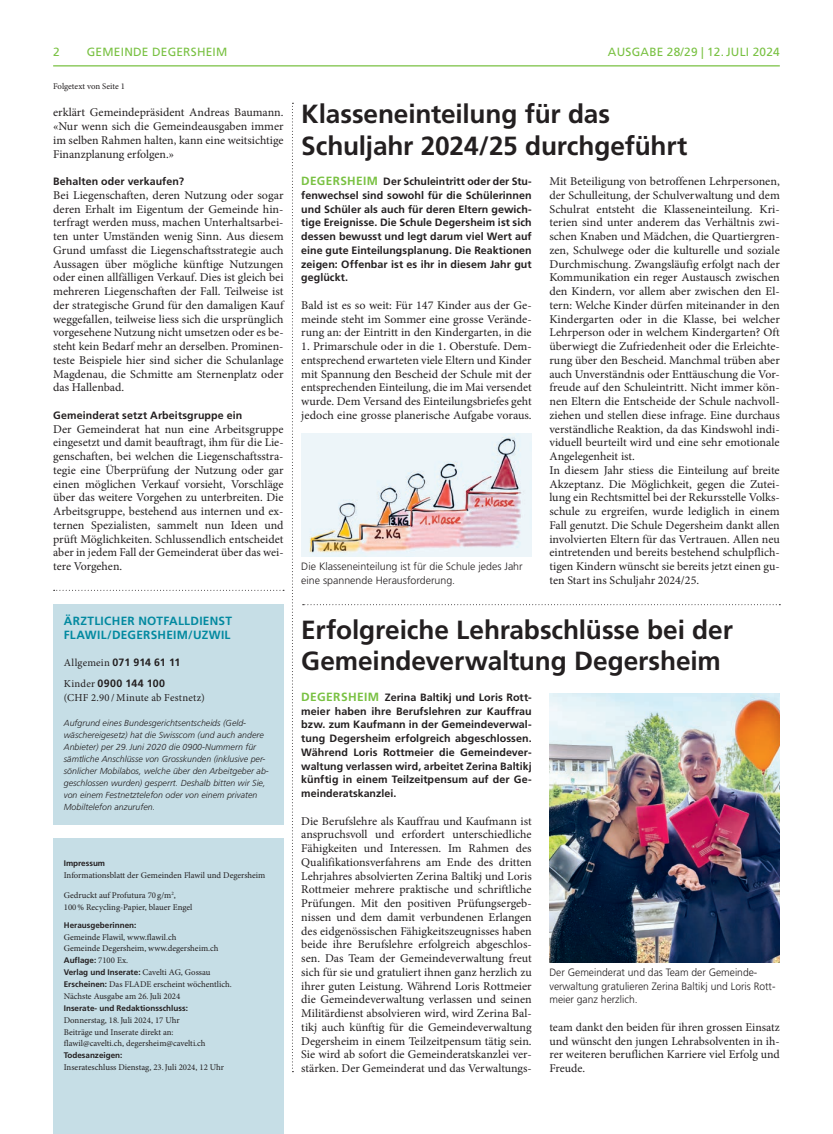
<style>
.page{position:relative;width:833px;height:1134px;background:#fff}
.page>*{position:absolute;margin:0;border:0;box-sizing:border-box;transform-origin:0 0}
.t1{font:700 26.25px/31.2px "Frutiger LT Std";letter-spacing:-.005em;color:#231f20}
.t2{font:11.88px/13.8px "Minion Pro";color:#231f20;text-align:justify}
.t3{font:700 11.88px/13.8px "Frutiger LT Std";letter-spacing:.025em;color:#0289a0}
.t4{font:11.88px "Frutiger LT Std";letter-spacing:.02em;color:#79c142}
.t5{font:700 10.62px/13.8px "Frutiger LT Std";letter-spacing:.005em;color:#231f20;text-align:justify}
.t6{font:300 10.62px/13.8px "Frutiger LT Std";color:#231f20}
.t7{font:10.62px "Minion Pro";letter-spacing:.02em;color:#231f20}
.t8{font:8.75px/11.9px "Minion Pro";color:#231f20}
.t9{font:italic 300 8.75px/11.9px "Frutiger LT Std";letter-spacing:.005em;color:#231f20}
.t10{font:700 8.12px/11.9px "Frutiger LT Std";color:#231f20}
.s1{font-family:"Minion Pro";font-weight:400}
.s2{font-family:"Minion Pro";font-weight:400;font-size:8.75px}
.s3{font-family:"Frutiger LT Std";font-weight:700;font-size:8.12px}
.s4{font-size:11.88px;color:#79c142}
</style>
<div class="page">
<hr style="left:53px;top:65px;width:727px;height:1px;background:#79c142">
<svg style="left:292px;top:103px;width:1px;height:969px"></svg>
<svg style="left:303px;top:604px;width:477px;height:1px"></svg>
<svg style="left:54px;top:590px;width:230px;height:1px"></svg>
<div style="left:53px;top:838px;width:230px;height:296px;background:#c6dee6"></div>
<div style="left:53px;top:604px;width:230px;height:220px;background:#c6dee6"></div>
<img style="left:301px;top:434px;width:230px;height:122px">
<img style="left:549px;top:694px;width:231px;height:268px">
<p class="t4" style="left:53px;top:45px;width:8px">2</p>
<p class="t4" style="left:87px;top:45px;width:142px">GEMEINDE DEGERSHEIM</p>
<p class="t4" style="left:608px;top:45px;width:18px">AUSGABE</p>
<p class="t4" style="left:667px;top:45px;width:71px">28/29 | 12.JULI</p>
<p class="t4" style="left:752px;top:45px;width:29px">2024</p>
<p class="t8" style="left:53px;top:80px;width:73px">Folgetext von Seite 1</p>
<p class="t2" style="left:53px;top:106px;width:232px">erklärt Gemeindepräsident Andreas Baumann. «Nur wenn sich die Gemeindeausgaben immer im selben Rahmen halten, kann eine weitsichtige Finanzplanung erfolgen.»</p>
<p class="t5" style="left:53px;top:175px;width:132px">Behalten oder verkaufen?</p>
<p class="t2" style="left:53px;top:188px;width:232px">Bei Liegenschaften, deren Nutzung oder sogar deren Erhalt im Eigentum der Gemeinde hin&shy;terfragt werden muss, machen Unterhaltsarbei&shy;ten unter Umständen wenig Sinn. Aus diesem Grund umfasst die Liegenschaftsstrategie auch Aussagen über mögliche künftige Nutzungen oder einen allfälligen Verkauf. Dies ist gleich bei mehreren Liegenschaften der Fall. Teilweise ist der strategische Grund für den damaligen Kauf weggefallen, teilweise liess sich die ursprünglich vorgesehene Nutzung nicht umsetzen oder es be&shy;steht kein Bedarf mehr an derselben. Prominen&shy;teste Beispiele hier sind sicher die Schulanlage Magdenau, die Schmitte am Sternenplatz oder das Hallenbad.</p>
<p class="t5" style="left:53px;top:408px;width:191px">Gemeinderat setzt Arbeitsgruppe ein</p>
<p class="t2" style="left:53px;top:422px;width:232px">Der Gemeinderat hat nun eine Arbeitsgruppe eingesetzt und damit beauftragt, ihm für die Lie&shy;genschaften, bei welchen die Liegenschaftsstra&shy;tegie eine Überprüfung der Nutzung oder gar einen möglichen Verkauf vorsieht, Vorschläge über das weitere Vorgehen zu unterbreiten. Die Arbeitsgruppe, bestehend aus internen und ex&shy;ternen Spezialisten, sammelt nun Ideen und prüft Möglichkeiten. Schlussendlich entscheidet aber in jedem Fall der Gemeinderat über das wei&shy;tere Vorgehen.</p>
<p class="t3" style="left:64px;top:614px;width:170px">ÄRZTLICHER NOTFALLDIENST<br>FLAWIL/DEGERSHEIM/UZWIL</p>
<p class="t5" style="left:64px;top:652px;width:118px;line-height:20.6px"><span class="s1">Allgemein</span> 071 914 61 11<br><span class="s1">Kinder</span> 0900 144 100</p>
<p class="t7" style="left:64px;top:690px;width:142px">(CHF 2.90 /Minute ab Festnetz)</p>
<p class="t9" style="left:64px;top:718px;width:206px">Aufgrund eines Bundesgerichtsentscheids (Geld&shy;wäschereigesetz) hat die Swisscom (und auch andere Anbieter) per 29.Juni 2020 die 0900-Nummern für sämtliche Anschlüsse von Grosskunden (inklusive per&shy;sönlicher Mobilabos, welche über den Arbeitgeber ab&shy;geschlossen wurden) gesperrt. Deshalb bitten wir Sie, von einem Festnetztelefon oder von einem privaten Mobiltelefon anzurufen.</p>
<p class="t10" style="left:64px;top:857px;width:43px">Impressum</p>
<p class="t8" style="left:64px;top:869px;width:203px">Informationsblatt der Gemeinden Flawil und Degersheim</p>
<p class="t8" style="left:64px;top:890px;width:130px">Gedruckt auf Profutura 70 g/m<sup>2</sup>,<br>100% Recycling-Papier, blauer Engel</p>
<p class="t10" style="left:64px;top:919px;width:74px">Herausgeberinnen:</p>
<p class="t8" style="left:64px;top:931px;width:156px">Gemeinde Flawil, www.flawil.ch<br>Gemeinde Degersheim, www.degersheim.ch</p>
<p class="t10" style="left:64px;top:954px;width:148px">Auflage: <span class="s2">7100 Ex.<br></span>Verlag und Inserate: <span class="s2">Cavelti AG, Gossau</span></p>
<p class="t8" style="left:64px;top:978px;width:170px"><span class="s3">Erscheinen:</span> Das FLADE erscheint wöchentlich.<br>Nächste Ausgabe am 26.Juli 2024</p>
<p class="t10" style="left:64px;top:1002px;width:126px">Inserate- und Redaktionsschluss:</p>
<p class="t8" style="left:64px;top:1014px;width:143px">Donnerstag, 18.Juli 2024, 17 Uhr<br>Beiträge und Inserate direkt an: flawil@cavelti.ch, degersheim@cavelti.ch</p>
<p class="t10" style="left:64px;top:1049px;width:60px">Todesanzeigen:</p>
<p class="t8" style="left:64px;top:1061px;width:162px">Inserateschluss Dienstag, 23.Juli 2024, 12 Uhr</p>
<h1 class="t1" style="left:301px;top:99px;width:387px">Klasseneinteilung für das<br>Schuljahr 2024/25 durchgeführt</h1>
<p class="t5" style="left:301px;top:175px;width:232px"><span class="s4">DEGERSHEIM</span> Der Schuleintritt oder der Stu&shy;fenwechsel sind sowohl für die Schülerinnen und Schüler als auch für deren Eltern gewich&shy;tige Ereignisse. Die Schule Degersheim ist sich dessen bewusst und legt darum viel Wert auf eine gute Einteilungsplanung. Die Reaktionen zeigen: Offenbar ist es ihr in diesem Jahr gut geglückt.</p>
<p class="t2" style="left:301px;top:298px;width:232px">Bald ist es so weit: Für 147 Kinder aus der Ge&shy;meinde steht im Sommer eine grosse Verände&shy;rung an: der Eintritt in den Kindergarten, in die</p>
<p class="t2" style="left:301px;top:340px;width:232px">1. Primarschule oder in die 1. Oberstufe. Dem&shy;entsprechend erwarteten viele Eltern und Kinder mit Spannung den Bescheid der Schule mit der entsprechenden Einteilung, die im Mai versendet wurde. Dem Versand des Einteilungsbriefes geht jedoch eine grosse planerische Aufgabe voraus.</p>
<p class="t2" style="left:549px;top:175px;width:232px;text-align:left">Mit Beteiligung von betroffenen Lehrpersonen, der Schulleitung, der Schulverwaltung und dem Schulrat entsteht die Klasseneinteilung. Kri&shy;terien sind unter anderem das Verhältnis zwi&shy;schen Knaben und Mädchen, die Quartiergren&shy;zen, Schulwege oder die kulturelle und soziale Durchmischung. Zwangsläufig erfolgt nach der Kommunikation ein reger Austausch zwischen den Kindern, vor allem aber zwischen den El&shy;tern: Welche Kinder dürfen miteinander in den Kindergarten oder in die Klasse, bei welcher Lehrperson oder in welchem Kindergarten? Oft überwiegt die Zufriedenheit oder die Erleichte&shy;rung über den Bescheid. Manchmal trüben aber auch Unverständnis oder Enttäuschung die Vor&shy;freude auf den Schuleintritt. Nicht immer kön&shy;nen Eltern die Entscheide der Schule nachvoll&shy;ziehen und stellen diese infrage. Eine durchaus verständliche Reaktion, da das Kindswohl indi&shy;viduell beurteilt wird und eine sehr emotionale Angelegenheit ist.<br>In diesem Jahr stiess die Einteilung auf breite Akzeptanz. Die Möglichkeit, gegen die Zutei&shy;lung ein Rechtsmittel bei der Rekursstelle Volks&shy;schule zu ergreifen, wurde lediglich in einem Fall genutzt. Die Schule Degersheim dankt allen involvierten Eltern für das Vertrauen. Allen neu eintretenden und bereits bestehend schulpflich&shy;tigen Kindern wünscht sie bereits jetzt einen gu&shy;ten Start ins Schuljahr 2024/25.</p>
<p class="t6" style="left:301px;top:560px;width:223px">Die Klasseneinteilung ist für die Schule jedes Jahr eine spannende Herausforderung.</p>
<h1 class="t1" style="left:301px;top:614px;width:433px">Erfolgreiche Lehrabschlüsse bei der<br>Gemeindeverwaltung Degersheim</h1>
<p class="t5" style="left:301px;top:690px;width:232px"><span class="s4">DEGERSHEIM</span> Zerina Baltikj und Loris Rott&shy;meier haben ihre Berufslehren zur Kauffrau bzw. zum Kaufmann in der Gemeindeverwal&shy;tung Degersheim erfolgreich abgeschlossen.<br>Während Loris Rottmeier die Gemeindever&shy;waltung verlassen wird, arbeitet Zerina Baltikj künftig in einem Teilzeitpensum auf der Ge&shy;meinderatskanzlei.</p>
<p class="t2" style="left:301px;top:814px;width:232px">Die Berufslehre als Kauffrau und Kaufmann ist anspruchsvoll und erfordert unterschiedliche Fähigkeiten und Interessen. Im Rahmen des Qualifikationsverfahrens am Ende des dritten Lehrjahres absolvierten Zerina Baltikj und Loris Rottmeier mehrere praktische und schriftliche Prüfungen. Mit den positiven Prüfungsergeb&shy;nissen und dem damit verbundenen Erlangen des eidgenössischen Fähigkeitszeugnisses haben beide ihre Berufslehre erfolgreich abgeschlos&shy;sen. Das Team der Gemeindeverwaltung freut sich für sie und gratuliert ihnen ganz herzlich zu ihrer guten Leistung. Während Loris Rottmeier die Gemeindeverwaltung verlassen und seinen Militärdienst absolvieren wird, wird Zerina Bal&shy;tikj auch künftig für die Gemeindeverwaltung Degersheim in einem Teilzeitpensum tätig sein.<br>Sie wird ab sofort die Gemeinderatskanzlei ver&shy;stärken. Der Gemeinderat und das Verwaltungs-</p>
<p class="t6" style="left:549px;top:965px;width:227px">Der Gemeinderat und das Team der Gemeinde&shy;verwaltung gratulieren Zerina Baltikj und Loris Rott&shy;meier ganz herzlich.</p>
<p class="t2" style="left:549px;top:1020px;width:232px">team dankt den beiden für ihren grossen Einsatz und wünscht den jungen Lehrabsolventen in ih&shy;rer weiteren beruflichen Karriere viel Erfolg und Freude.</p>
</div>
